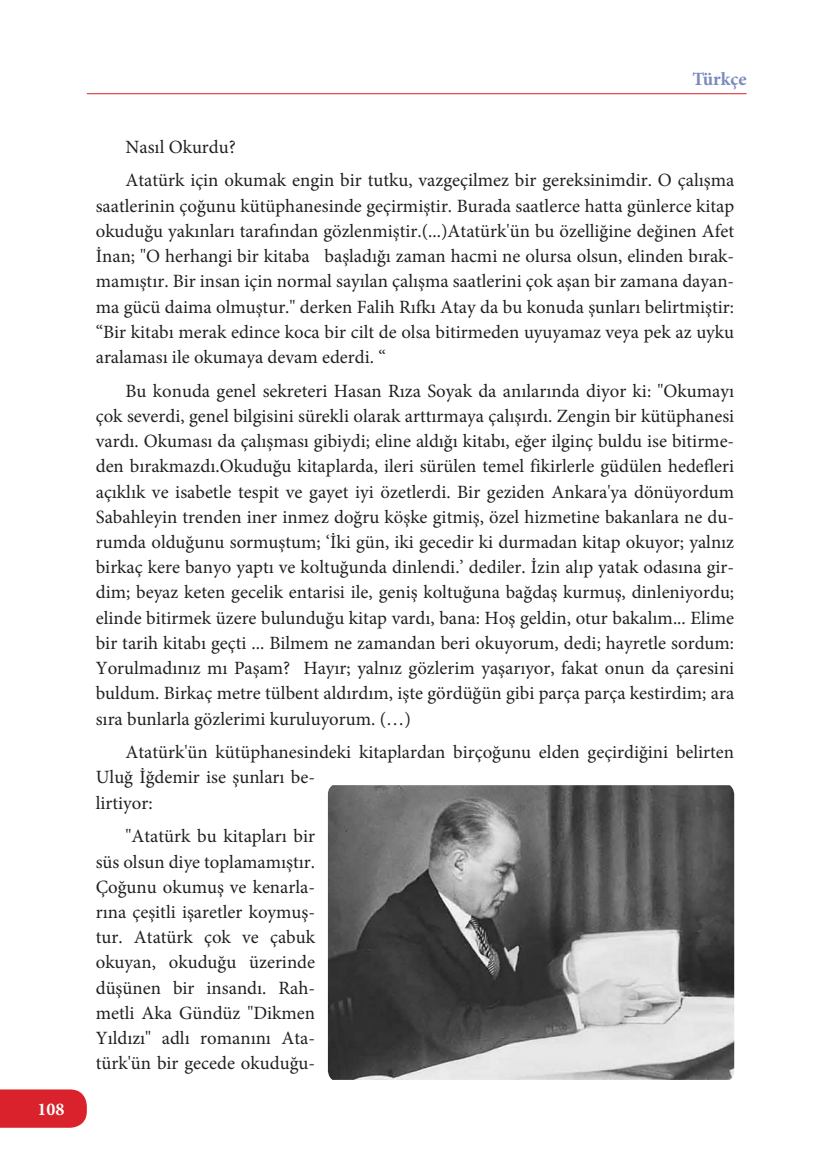
<style>
.page{position:relative;width:830px;height:1170px;background:#fff}
.page>*{position:absolute;margin:0;border:0;box-sizing:border-box;transform-origin:0 0}
.metin{font:18.75px/25.2px "Minion Pro";color:#231f20;text-align:justify}
.t1{font:700 18.75px "Minion Pro";color:#7a89bc}
.t2{font:700 18px "Minion Pro";color:#fff}
</style>
<div class="page">
<hr style="left:87px;top:93px;width:659px;height:1px;background:#d9222b">
<div style="left:0;top:1089px;width:87px;height:38px;background:#d9222b"></div>
<img style="left:328px;top:785px;width:405px;height:294px">
<p class="t2" style="left:37px;top:1096px;width:29px">108</p>
<p class="t1" style="left:692px;top:65px;width:56px">Türkçe</p>
<p class="metin" style="left:125px;top:130px;width:610px;line-height:33.6px">Nasıl Okurdu?<br>Atatürk için okumak engin bir tutku, vazgeçilmez bir gereksinimdir. O çalışma</p>
<p class="metin" style="left:96px;top:193px;width:639px">saatlerinin çoğunu kütüphanesinde geçirmiştir. Burada saatlerce hatta günlerce kitap okuduğu yakınları tarafından gözlenmiştir.(...)Atatürk'ün bu özelliğine değinen Afet İnan; "O herhangi bir kitaba başladığı zaman hacmi ne olursa olsun, elinden bırak&shy;mamıştır. Bir insan için normal sayılan çalışma saatlerini çok aşan bir zamana dayan&shy;ma gücü daima olmuştur." derken Falih Rıfkı Atay da bu konuda şunları belirtmiştir: “Bir kitabı merak edince koca bir cilt de olsa bitirmeden uyuyamaz veya pek az uyku aralaması ile okumaya devam ederdi. “</p>
<p class="metin" style="left:96px;top:378px;width:639px;text-indent:30px">Bu konuda genel sekreteri Hasan Rıza Soyak da anılarında diyor ki: "Okumayı çok severdi, genel bilgisini sürekli olarak arttırmaya çalışırdı. Zengin bir kütüphanesi vardı. Okuması da çalışması gibiydi; eline aldığı kitabı, eğer ilginç buldu ise bitirme&shy;den bırakmazdı.Okuduğu kitaplarda, ileri sürülen temel fikirlerle güdülen hedefleri açıklık ve isabetle tespit ve gayet iyi özetlerdi. Bir geziden Ankara'ya dönüyordum Sabahleyin trenden iner inmez doğru köşke gitmiş, özel hizmetine bakanlara ne du&shy;rumda olduğunu sormuştum; ‘İki gün, iki gecedir ki durmadan kitap okuyor; yalnız birkaç kere banyo yaptı ve koltuğunda dinlendi.’ dediler. İzin alıp yatak odasına gir&shy;dim; beyaz keten gecelik entarisi ile, geniş koltuğuna bağdaş kurmuş, dinleniyordu; elinde bitirmek üzere bulunduğu kitap vardı, bana: Hoş geldin, otur bakalım... Elime bir tarih kitabı geçti ... Bilmem ne zamandan beri okuyorum, dedi; hayretle sordum:<br>Yorulmadınız mı Paşam? Hayır; yalnız gözlerim yaşarıyor, fakat onun da çaresini buldum. Birkaç metre tülbent aldırdım, işte gördüğün gibi parça parça kestirdim; ara sıra bunlarla gözlerimi kuruluyorum. (…)</p>
<p class="metin" style="left:96px;top:739px;width:639px;text-align:left;text-indent:30px">Atatürk'ün kütüphanesindeki kitaplardan birçoğunu elden geçirdiğini belirten<br>Uluğ İğdemir ise şunları be-<br>lirtiyor:</p>
<p class="metin" style="left:96px;top:823px;width:221px;text-indent:30px">"Atatürk bu kitapları bir süs olsun diye toplamamıştır.<br>Çoğunu okumuş ve kenarla&shy;rına çeşitli işaretler koymuş&shy;tur. Atatürk çok ve çabuk okuyan, okuduğu üzerinde düşünen bir insandı. Rah&shy;metli Aka Gündüz "Dikmen Yıldızı" adlı romanını Ata&shy;türk'ün bir gecede okuduğu-</p>
</div>
